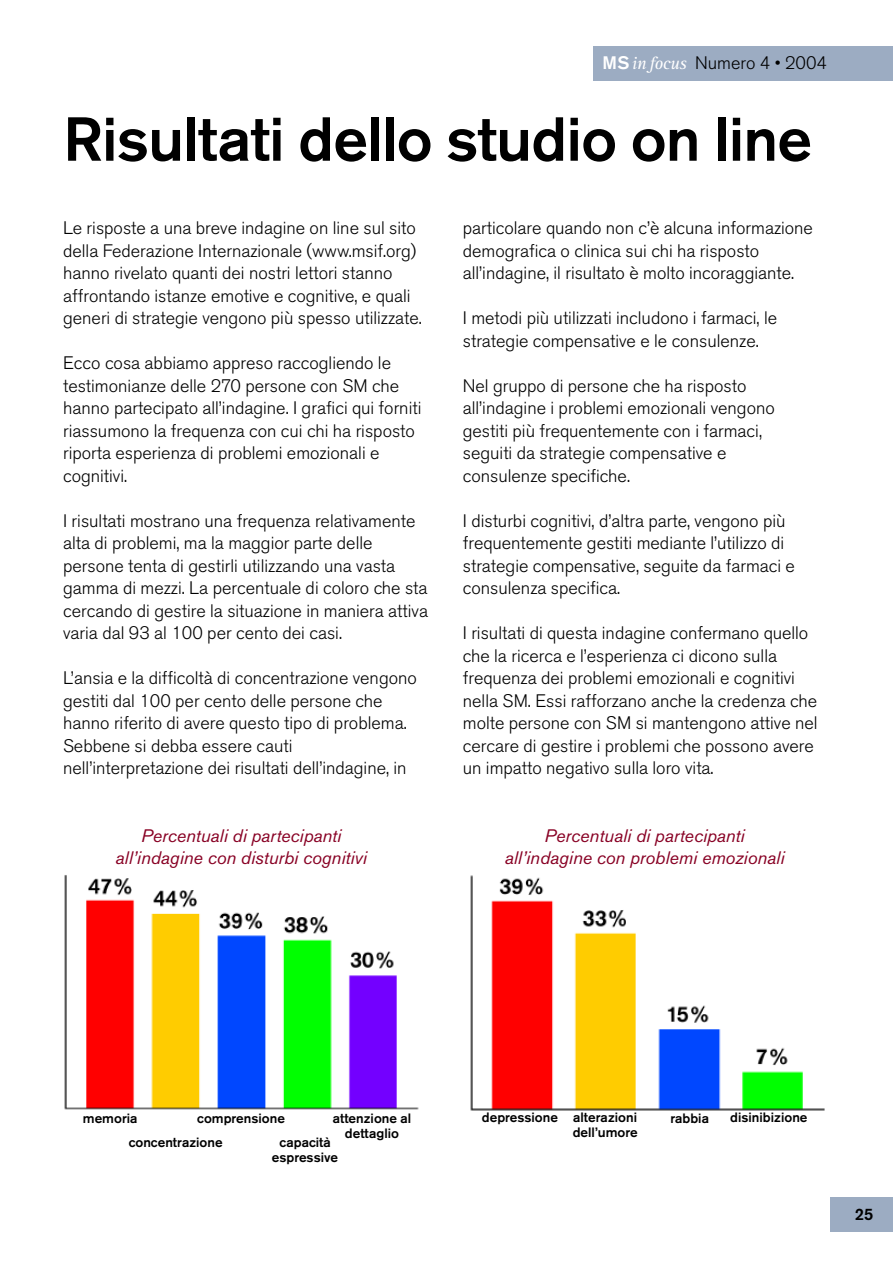
<style>
.page{position:relative;width:893px;height:1263px;background:#fff}
.page>*{position:absolute;margin:0;border:0;box-sizing:border-box;transform-origin:0 0}
.t1{font:500 61.5px "Akzidenz Grotesk BE";letter-spacing:-.01em;color:#000}
.t2{font:300 18px/22.5px "Akzidenz Grotesk BE";color:#000}
.t3{font:italic 18px/22.5px "Akzidenz Grotesk BE";color:#880124;text-align:center}
.t4{font:500 16.5px "Akzidenz Grotesk BE";color:#000}
.t5{font:500 13.5px/15px "Akzidenz Grotesk BE";color:#000;text-align:center}
.s1{font-weight:500;color:#fff}
.s2{font-family:"Rotis Serif";font-weight:400;font-style:italic;color:#fff}
</style>
<div class="page">
<img style="left:470px;top:875px;width:355px;height:236px">
<div style="left:593px;top:47px;width:300px;height:34px;background:#9cacc2"></div>
<div style="left:830px;top:1197px;width:63px;height:34px;background:#9cacc2"></div>
<img style="left:64px;top:875px;width:355px;height:235px">
<p class="t2" style="left:602px;top:53px;width:226px"><span class="s1">MS</span><span class="s2">infocus</span> Numero 4 • 2004</p>
<h1 class="t1" style="left:63px;top:117px;width:750px">Risultati dello studio on line</h1>
<p class="t2" style="left:63px;top:218px;width:360px">Le risposte a una breve indagine on line sul sito della Federazione Internazionale (www.msif.org) hanno rivelato quanti dei nostri lettori stanno affrontando istanze emotive e cognitive, e quali generi di strategie vengono più spesso utilizzate.</p>
<p class="t2" style="left:63px;top:353px;width:360px">Ecco cosa abbiamo appreso raccogliendo le testimonianze delle 270 persone con SM che hanno partecipato all’indagine. I grafici qui forniti riassumono la frequenza con cui chi ha risposto riporta esperienza di problemi emozionali e cognitivi.</p>
<p class="t2" style="left:63px;top:510px;width:366px">I risultati mostrano una frequenza relativamente alta di problemi, ma la maggior parte delle persone tenta di gestirli utilizzando una vasta gamma di mezzi. La percentuale di coloro che sta cercando di gestire la situazione in maniera attiva varia dal 93 al 100 per cento dei casi.</p>
<p class="t2" style="left:63px;top:668px;width:355px">L’ansia e la difficoltà di concentrazione vengono gestiti dal 100 per cento delle persone che hanno riferito di avere questo tipo di problema.<br>Sebbene si debba essere cauti nell’interpretazione dei risultati dell’indagine, in</p>
<p class="t2" style="left:463px;top:218px;width:352px">particolare quando non c’è alcuna informazione demografica o clinica sui chi ha risposto all’indagine, il risultato è molto incoraggiante.</p>
<p class="t2" style="left:463px;top:308px;width:316px">I metodi più utilizzati includono i farmaci, le strategie compensative e le consulenze.</p>
<p class="t2" style="left:463px;top:375px;width:313px">Nel gruppo di persone che ha risposto all’indagine i problemi emozionali vengono gestiti più frequentemente con i farmaci, seguiti da strategie compensative e consulenze specifiche.</p>
<p class="t2" style="left:463px;top:510px;width:334px">I disturbi cognitivi, d’altra parte, vengono più frequentemente gestiti mediante l’utilizzo di strategie compensative, seguite da farmaci e consulenza specifica.</p>
<p class="t2" style="left:463px;top:623px;width:356px">I risultati di questa indagine confermano quello che la ricerca e l’esperienza ci dicono sulla frequenza dei problemi emozionali e cognitivi nella SM. Essi rafforzano anche la credenza che molte persone con SM si mantengono attive nel cercare di gestire i problemi che possono avere un impatto negativo sulla loro vita.</p>
<p class="t3" style="left:116px;top:826px;width:253px">Percentuali di partecipanti all’indagine con disturbi cognitivi</p>
<p class="t3" style="left:505px;top:826px;width:281px">Percentuali di partecipanti all’indagine con problemi emozionali</p>
<p class="t5" style="left:83px;top:1112px;width:56px">memoria</p>
<p class="t5" style="left:197px;top:1112px;width:89px">comprensione</p>
<p class="t5" style="left:333px;top:1112px;width:80px">attenzione al dettaglio</p>
<p class="t5" style="left:129px;top:1136px;width:95px">concentrazione</p>
<p class="t5" style="left:272px;top:1136px;width:68px">capacità espressive</p>
<p class="t5" style="left:482px;top:1111px;width:157px">depressione alterazioni</p>
<p class="t5" style="left:670px;top:1111px;width:40px">rabbia</p>
<p class="t5" style="left:573px;top:1125px;width:66px">dell’umore</p>
<p class="t5" style="left:730px;top:1111px;width:79px">disinibizione</p>
<p class="t4" style="left:855px;top:1208px;width:20px">25</p>
</div>
